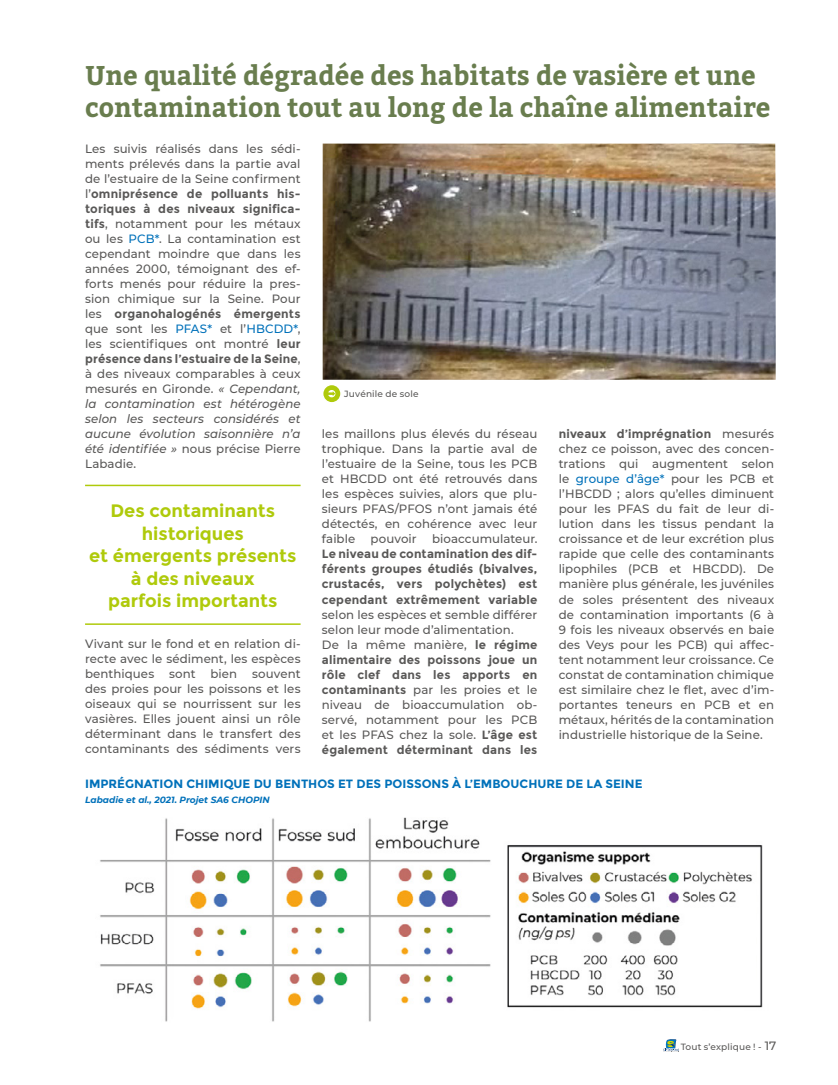
<style>
.page{position:relative;width:838px;height:1085px;background:#fff}
.page>*{position:absolute;margin:0;border:0;box-sizing:border-box;transform-origin:0 0}
.t1{font:700 27px/32.4px "Bitter";color:#697d4e;scale:.96 1}
.t2{font:700 18px/22.5px "Montserrat";color:#afca0b;text-align:center}
.t3{font:500 12px/15px "Montserrat";letter-spacing:.005em;color:#595857;text-align:justify}
.t4{font:700 12px/15px "Montserrat";letter-spacing:.015em;color:#595857}
.t5{font:700 12px "Montserrat";color:#0071ba}
.t6{font:italic 700 9px "Montserrat";color:#0071ba}
.t7{font:500 9px "Montserrat";letter-spacing:.015em;color:#595857}
.s1{font-weight:700}
.s2{color:#0071ba}
.s3{font-style:italic}
.s4{font-weight:500}
.s5{font-size:12px}
</style>
<div class="page">
<svg style="left:663px;top:1039px;width:16px;height:13px"></svg>
<img style="left:100px;top:817px;width:663px;height:205px">
<hr style="left:85px;top:484px;width:215px;height:2px;background:#afca0b">
<hr style="left:85px;top:623px;width:215px;height:1px;background:#afca0b">
<img style="left:323px;top:143px;width:452px;height:236px">
<svg style="left:323px;top:384px;width:18px;height:19px"></svg>
<div style="left:322px;top:383px;width:20px;height:20px;border:2px solid #fff;border-radius:50%"></div>
<svg style="left:328px;top:390px;width:7px;height:7px"></svg>
<p class="t1" style="left:85px;top:60px;width:715px">Une qualité dégradée des habitats de vasière et une contamination tout au long de la chaîne alimentaire</p>
<p class="t3" style="left:85px;top:140px;width:217px">Les suivis réalisés dans les sédi&shy;ments prélevés dans la partie aval de l’estuaire de la Seine confirment l’<span class="s1">omniprésence de polluants his&shy;toriques à des niveaux significa&shy;tifs</span>, notamment pour les métaux ou les <span class="s2">PCB*</span>. La contamination est cependant moindre que dans les années 2000, témoignant des ef&shy;forts menés pour réduire la pres&shy;sion chimique sur la Seine. Pour les <span class="s1">organohalogénés émergents </span>que sont les <span class="s2">PFAS*</span> et l’<span class="s2">HBCDD*</span>, les scientifiques ont montré <span class="s1">leur présence dans l’estuaire de la Seine</span>, à des niveaux comparables à ceux mesurés en Gironde. <span class="s3">« Cependant, la contamination est hétérogène selon les secteurs considérés et aucune évolution saisonnière n’a été identifiée »</span> nous précise Pierre Labadie.</p>
<p class="t2" style="left:89px;top:499px;width:209px">Des contaminants historiques<br>et émergents présents à des niveaux<br>parfois importants</p>
<p class="t3" style="left:85px;top:635px;width:217px">Vivant sur le fond et en relation di&shy;recte avec le sédiment, les espèces benthiques sont bien souvent des proies pour les poissons et les oiseaux qui se nourrissent sur les vasières. Elles jouent ainsi un rôle déterminant dans le transfert des contaminants des sédiments vers</p>
<p class="t7" style="left:344px;top:388px;width:76px">Juvénile de sole</p>
<p class="t3" style="left:322px;top:426px;width:217px">les maillons plus élevés du réseau trophique. Dans la partie aval de l’estuaire de la Seine, tous les PCB et HBCDD ont été retrouvés dans les espèces suivies, alors que plu&shy;sieurs PFAS/PFOS n’ont jamais été détectés, en cohérence avec leur faible</p>
<p class="t4" style="left:322px;top:531px;width:217px;text-indent:110px"><span class="s4">bioaccumulateur.<br></span>Le niveau de contamination des dif&shy;férents groupes étudiés (bivalves, crustacés, vers polychètes) est cependant extrêmement variable <span class="s4">selon les espèces et semble différer selon leur mode d’alimentation.<br>De la même manière,</span> le régime alimentaire des poissons joue un rôle clef dans les apports en contaminants <span class="s4">par les proies et le niveau de bioaccumulation ob&shy;servé, notamment pour les PCB et les PFAS chez la sole.</span> L’âge est également déterminant dans les</p>
<p class="t3" style="left:370px;top:531px;width:48px">pouvoir</p>
<p class="t3" style="left:558px;top:426px;width:217px"><span class="s1">niveaux d’imprégnation</span> mesurés chez ce poisson, avec des concen&shy;trations qui augmentent selon le <span class="s2">groupe d’âge*</span> pour les PCB et l’HBCDD ; alors qu’elles diminuent pour les PFAS du fait de leur di&shy;lution dans les tissus pendant la croissance et de leur excrétion plus rapide que celle des contaminants lipophiles (PCB et HBCDD). De manière plus générale, les juvéniles de soles présentent des niveaux de contamination importants (6 à 9 fois les niveaux observés en baie des Veys pour les PCB) qui affec&shy;tent notamment leur croissance. Ce constat de contamination chimique est similaire chez le flet, avec d’im&shy;portantes teneurs en PCB et en métaux, hérités de la contamination industrielle historique de la Seine.</p>
<p class="t5" style="left:85px;top:776px;width:559px">IMPRÉGNATION CHIMIQUE DU BENTHOS ET DES POISSONS À L’EMBOUCHURE DE LA SEINE</p>
<p class="t6" style="left:85px;top:793px;width:186px">Labadie et al., 2021. Projet SA6 CHOPIN</p>
<p class="t7" style="left:680px;top:1040px;width:97px">Tout s’explique ! - <span class="s5">17</span></p>
</div>
